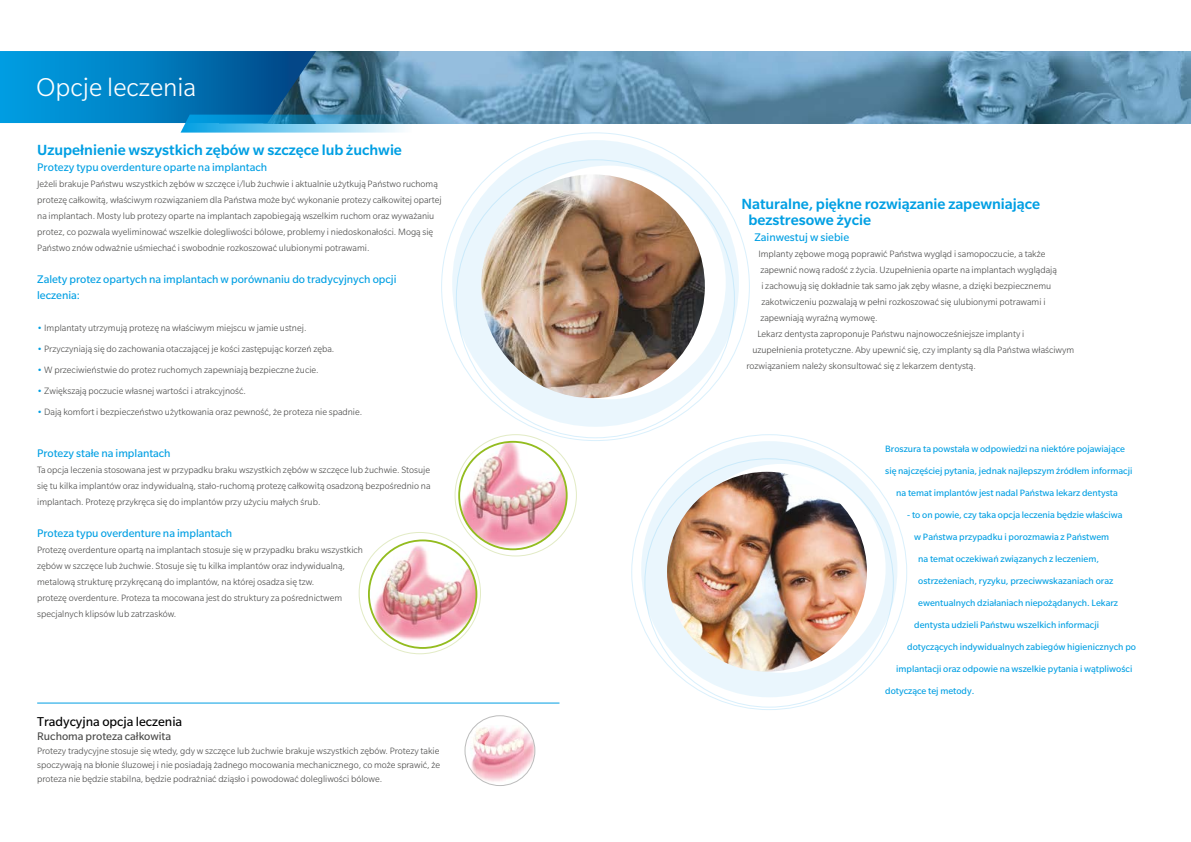
<style>
.page{position:relative;width:1191px;height:842px;background:#fff}
.page>*{position:absolute;margin:0;border:0;box-sizing:border-box;transform-origin:0 0}
.t1{font:300 28px "Slate Pro";color:#fff}
.t2{font:500 16px/16px "Slate Pro";color:#009fe3}
.t3{font:14px "Slate Pro";color:#000}
.t4{font:12px/16px "Slate Pro";color:#009fe3}
.t5{font:12px "Slate Pro";color:#4a4a49}
.t6{font:300 10px/16px "Slate Pro";color:#4a4a49}
.t7{font:10px "Slate Pro";color:#009fe3}
.s1{font-weight:400;color:#009fe3}
</style>
<div class="page">
<img style="left:459px;top:442px;width:107px;height:107px;border-radius:54px">
<div style="left:458px;top:441px;width:109px;height:109px;border:2px solid #93bc1f;border-radius:50%"></div>
<img style="left:369px;top:540px;width:107px;height:108px;border-radius:54px">
<div style="left:368px;top:539px;width:109px;height:110px;border:2px solid #93bc1f;border-radius:50%"></div>
<img style="left:466px;top:725px;width:69px;height:59px">
<div style="left:464px;top:715px;width:71px;height:71px;border:1px solid #bcbcbc;border-radius:50%"></div>
<hr style="left:37px;top:703px;width:522px;height:1px;background:#009fe3">
<svg style="left:452px;top:140px;width:287px;height:287px"></svg>
<img style="left:481px;top:174px;width:224px;height:224px;border-radius:112px">
<svg style="left:641px;top:441px;width:256px;height:256px"></svg>
<img style="left:667px;top:472px;width:200px;height:200px;border-radius:100px">
<img style="left:412px;top:51px;width:779px;height:72px">
<svg style="left:0;top:51px;width:412px;height:82px;background:#2a88bb"></svg>
<h1 class="t1" style="left:36px;top:73px;width:162px">Opcje leczenia</h1>
<h2 class="t2" style="left:37px;top:142px;width:366px">Uzupełnienie wszystkich zębów w szczęce lub żuchwie</h2>
<p class="t4" style="left:37px;top:159px;width:232px">Protezy typu overdenture oparte na implantach</p>
<p class="t6" style="left:37px;top:176px;width:406px">Jeżeli brakuje Państwu wszystkich zębów w szczęce i/lub żuchwie i aktualnie użytkują Państwo ruchomą protezę całkowitą, właściwym rozwiązaniem dla Państwa może być wykonanie protezy całkowitej opartej na implantach. Mosty lub protezy oparte na implantach zapobiegają wszelkim ruchom oraz wyważaniu protez, co pozwala wyeliminować wszelkie dolegliwości bólowe, problemy i niedoskonałości. Mogą się Państwo znów odważnie uśmiechać i swobodnie rozkoszować ulubionymi potrawami.</p>
<p class="t4" style="left:37px;top:271px;width:361px">Zalety protez opartych na implantach w porównaniu do tradycyjnych opcji leczenia:</p>
<p class="t6" style="left:37px;top:320px;width:271px"><span class="s1">•</span> Implantaty utrzymują protezę na właściwym miejscu w jamie ustnej.</p>
<p class="t6" style="left:37px;top:341px;width:299px"><span class="s1">•</span> Przyczyniają się do zachowania otaczającej je kości zastępując korzeń zęba.</p>
<p class="t6" style="left:37px;top:362px;width:283px"><span class="s1">•</span> W przeciwieństwie do protez ruchomych zapewniają bezpieczne żucie.</p>
<p class="t6" style="left:37px;top:383px;width:210px"><span class="s1">•</span> Zwiększają poczucie własnej wartości i atrakcyjność.</p>
<p class="t6" style="left:37px;top:404px;width:326px"><span class="s1">•</span> Dają komfort i bezpieczeństwo użytkowania oraz pewność, że proteza nie spadnie.</p>
<p class="t4" style="left:37px;top:445px;width:135px">Protezy stałe na implantach</p>
<p class="t6" style="left:37px;top:462px;width:395px;text-align:justify">Ta opcja leczenia stosowana jest w przypadku braku wszystkich zębów w szczęce lub żuchwie. Stosuje się tu kilka implantów oraz indywidualną, stało-ruchomą protezę całkowitą osadzoną bezpośrednio na implantach. Protezę przykręca się do implantów przy użyciu małych śrub.</p>
<p class="t4" style="left:37px;top:525px;width:197px">Proteza typu overdenture na implantach</p>
<p class="t6" style="left:37px;top:542px;width:327px">Protezę overdenture opartą na implantach stosuje się w przypadku braku wszystkich zębów w szczęce lub żuchwie. Stosuje się tu kilka implantów oraz indywidualną, metalową strukturę przykręcaną do implantów, na której osadza się tzw.<br>protezę overdenture. Proteza ta mocowana jest do struktury za pośrednictwem specjalnych klipsów lub zatrzasków.</p>
<h3 class="t3" style="left:37px;top:714px;width:147px">Tradycyjna opcja leczenia</h3>
<p class="t5" style="left:37px;top:730px;width:135px">Ruchoma proteza całkowita</p>
<p class="t6" style="left:37px;top:744px;width:404px;line-height:14px;text-align:justify">Protezy tradycyjne stosuje się wtedy, gdy w szczęce lub żuchwie brakuje wszystkich zębów. Protezy takie spoczywają na błonie śluzowej i nie posiadają żadnego mocowania mechanicznego, co może sprawić, że proteza nie będzie stabilna, będzie podrażniać dziąsło i powodować dolegliwości bólowe.</p>
<h2 class="t2" style="left:748px;top:196px;width:293px;text-indent:-7px">Naturalne, piękne rozwiązanie zapewniające bezstresowe życie</h2>
<p class="t4" style="left:754px;top:229px;width:96px">Zainwestuj w siebie</p>
<p class="t6" style="left:758px;top:246px;width:289px">Implanty zębowe mogą poprawić Państwa wygląd i samopoczucie, a także</p>
<p class="t6" style="left:760px;top:262px;width:298px">zapewnić nową radość z życia. Uzupełnienia oparte na implantach wyglądają</p>
<p class="t6" style="left:761px;top:278px;width:291px">i zachowują się dokładnie tak samo jak zęby własne, a dzięki bezpiecznemu</p>
<p class="t6" style="left:761px;top:294px;width:286px">zakotwiczeniu pozwalają w pełni rozkoszować się ulubionymi potrawami i</p>
<p class="t6" style="left:760px;top:310px;width:119px">zapewniają wyraźną wymowę.</p>
<p class="t6" style="left:757px;top:326px;width:268px">Lekarz dentysta zaproponuje Państwu najnowocześniejsze implanty i</p>
<p class="t6" style="left:752px;top:342px;width:323px">uzupełnienia protetyczne. Aby upewnić się, czy implanty są dla Państwa właściwym</p>
<p class="t6" style="left:746px;top:358px;width:231px">rozwiązaniem należy skonsultować się z lekarzem dentystą.</p>
<p class="t7" style="left:885px;top:443px;width:241px">Broszura ta powstała w odpowiedzi na niektóre pojawiające</p>
<p class="t7" style="left:885px;top:465px;width:249px">się najczęściej pytania, jednak najlepszym źródłem informacji</p>
<p class="t7" style="left:896px;top:487px;width:223px">na temat implantów jest nadal Państwa lekarz dentysta</p>
<p class="t7" style="left:907px;top:509px;width:217px">- to on powie, czy taka opcja leczenia będzie właściwa</p>
<p class="t7" style="left:914px;top:531px;width:196px">w Państwa przypadku i porozmawia z Państwem</p>
<p class="t7" style="left:918px;top:553px;width:182px">na temat oczekiwań związanych z leczeniem,</p>
<p class="t7" style="left:918px;top:575px;width:197px">ostrzeżeniach, ryzyku, przeciwwskazaniach oraz</p>
<p class="t7" style="left:918px;top:597px;width:201px">ewentualnych działaniach niepożądanych. Lekarz</p>
<p class="t7" style="left:914px;top:619px;width:186px">dentysta udzieli Państwu wszelkich informacji</p>
<p class="t7" style="left:907px;top:641px;width:230px">dotyczących indywidualnych zabiegów higienicznych po</p>
<p class="t7" style="left:896px;top:663px;width:238px">implantacji oraz odpowie na wszelkie pytania i wątpliwości</p>
<p class="t7" style="left:885px;top:685px;width:91px">dotyczące tej metody.</p>
</div>
